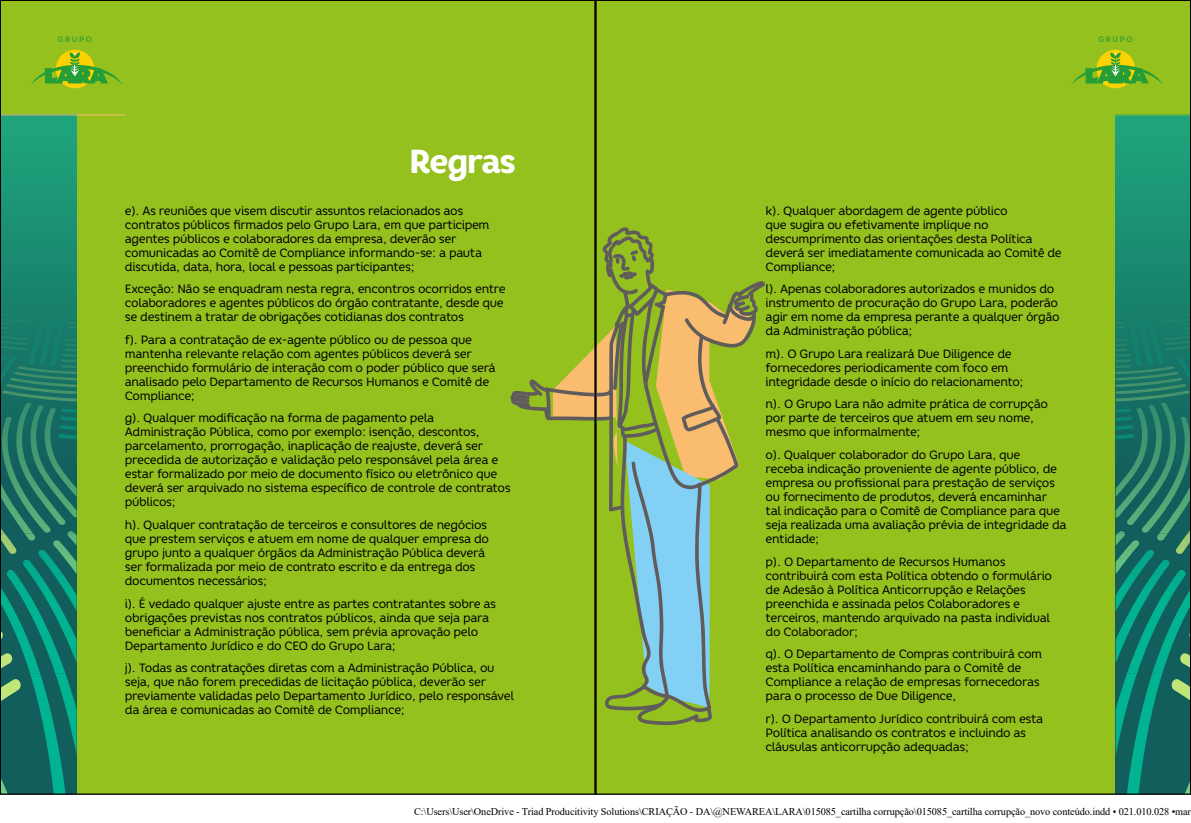
<style>
.page{position:relative;width:1191px;height:823px;background:#fff}
.page>*{position:absolute;margin:0;border:0;box-sizing:border-box;transform-origin:0 0}
.t1{font:800 33.2px "Core Rhino 75";letter-spacing:-.055em;color:#fff}
.t2{font:12px/14px "Core Rhino 45";letter-spacing:-.03em;color:#000}
.t3{font:10.3px "Times New Roman";letter-spacing:-.01em;color:#000}
.t4{font:500 7.9px "Core Rhino 55";letter-spacing:.2em;color:#259e38}
</style>
<div class="page">
<div style="left:2px;top:0;width:1189px;height:791px;background:#95c11f"></div>
<svg style="left:1115px;top:115px;width:76px;height:676px;background:#19866d"></svg>
<svg style="left:1180px;top:323px;width:11px;height:10px"></svg>
<img style="left:1163px;top:333px;width:28px;height:5px">
<img style="left:1163px;top:338px;width:28px;height:7px">
<img style="left:1165px;top:343px;width:26px;height:7px">
<img style="left:1175px;top:533px;width:16px;height:20px">
<img style="left:1185px;top:354px;width:6px;height:3px">
<img style="left:1175px;top:357px;width:16px;height:36px">
<img style="left:1115px;top:301px;width:48px;height:63px">
<img style="left:1115px;top:306px;width:37px;height:59px">
<img style="left:1115px;top:311px;width:26px;height:55px">
<svg style="left:1115px;top:317px;width:10px;height:11px"></svg>
<img style="left:1115px;top:366px;width:60px;height:6px">
<img style="left:1115px;top:372px;width:63px;height:5px">
<img style="left:1115px;top:377px;width:67px;height:7px">
<img style="left:1115px;top:384px;width:71px;height:17px">
<img style="left:1168px;top:390px;width:20px;height:3px">
<svg style="left:1156px;top:533px;width:11px;height:7px"></svg>
<img style="left:1141px;top:416px;width:50px;height:116px">
<img style="left:1126px;top:402px;width:51px;height:122px">
<img style="left:1115px;top:405px;width:48px;height:112px">
<img style="left:1115px;top:408px;width:34px;height:88px">
<svg style="left:1115px;top:339px;width:15px;height:17px"></svg>
<img style="left:1115px;top:359px;width:15px;height:3px">
<img style="left:1115px;top:365px;width:16px;height:3px">
<img style="left:1115px;top:408px;width:16px;height:4px">
<img style="left:1115px;top:416px;width:17px;height:5px">
<img style="left:1115px;top:425px;width:18px;height:4px">
<img style="left:1115px;top:434px;width:19px;height:5px">
<img style="left:1171px;top:678px;width:20px;height:32px">
<img style="left:1125px;top:672px;width:37px;height:119px">
<img style="left:1186px;top:580px;width:5px;height:92px">
<img style="left:1115px;top:672px;width:22px;height:83px">
<img style="left:1127px;top:569px;width:59px;height:103px">
<img style="left:1115px;top:559px;width:54px;height:103px">
<img style="left:1115px;top:549px;width:39px;height:61px">
<img style="left:1115px;top:540px;width:24px;height:34px">
<svg style="left:1115px;top:531px;width:10px;height:14px"></svg>
<img style="left:1178px;top:749px;width:13px;height:45px">
<img style="left:1156px;top:319px;width:35px;height:4px">
<img style="left:1153px;top:311px;width:38px;height:8px">
<div style="left:1096px;top:50px;width:39px;height:38px;background:#fdd200;border-radius:50%"></div>
<svg style="left:1071px;top:52px;width:92px;height:33px;background:#81b824"></svg>
<hr style="left:1062px;top:114px;width:129px;height:1px;background:#95c11f">
<svg style="left:2px;top:115px;width:75px;height:676px;background:#19866e"></svg>
<svg style="left:2px;top:323px;width:10px;height:10px"></svg>
<img style="left:2px;top:333px;width:27px;height:7px">
<img style="left:2px;top:338px;width:26px;height:7px">
<img style="left:2px;top:343px;width:25px;height:7px">
<img style="left:2px;top:533px;width:15px;height:20px">
<img style="left:2px;top:354px;width:5px;height:3px">
<img style="left:2px;top:357px;width:15px;height:33px">
<img style="left:29px;top:301px;width:48px;height:63px">
<img style="left:40px;top:306px;width:37px;height:59px">
<img style="left:51px;top:311px;width:26px;height:55px">
<svg style="left:67px;top:317px;width:10px;height:11px"></svg>
<img style="left:17px;top:366px;width:60px;height:6px">
<img style="left:14px;top:372px;width:63px;height:5px">
<img style="left:10px;top:377px;width:67px;height:7px">
<img style="left:6px;top:384px;width:71px;height:17px">
<img style="left:2px;top:390px;width:22px;height:3px">
<svg style="left:25px;top:533px;width:11px;height:7px"></svg>
<img style="left:2px;top:416px;width:49px;height:116px">
<img style="left:15px;top:402px;width:51px;height:122px">
<img style="left:29px;top:405px;width:48px;height:112px">
<img style="left:43px;top:408px;width:34px;height:88px">
<svg style="left:62px;top:339px;width:15px;height:17px"></svg>
<img style="left:62px;top:359px;width:15px;height:3px">
<img style="left:61px;top:365px;width:16px;height:3px">
<img style="left:61px;top:408px;width:16px;height:4px">
<img style="left:60px;top:416px;width:17px;height:5px">
<img style="left:59px;top:425px;width:18px;height:4px">
<img style="left:58px;top:434px;width:19px;height:5px">
<img style="left:2px;top:678px;width:19px;height:32px">
<img style="left:30px;top:672px;width:37px;height:119px">
<img style="left:2px;top:580px;width:4px;height:92px">
<img style="left:55px;top:672px;width:22px;height:83px">
<img style="left:6px;top:569px;width:59px;height:103px">
<img style="left:22px;top:559px;width:55px;height:103px">
<img style="left:38px;top:549px;width:39px;height:61px">
<img style="left:53px;top:540px;width:24px;height:34px">
<svg style="left:67px;top:531px;width:10px;height:14px"></svg>
<img style="left:2px;top:749px;width:12px;height:42px">
<img style="left:2px;top:319px;width:34px;height:4px">
<img style="left:2px;top:311px;width:37px;height:8px">
<div style="left:56px;top:50px;width:38px;height:38px;background:#fdd200;border-radius:50%"></div>
<svg style="left:31px;top:52px;width:92px;height:33px;background:#81b824"></svg>
<hr style="left:0;top:114px;width:125px;height:1px;background:#fabc6f">
<svg style="left:510px;top:227px;width:255px;height:498px;background:#96b745"></svg>
<p class="t4" style="left:58px;top:34px;width:35px">GRUPO</p>
<p class="t4" style="left:1098px;top:34px;width:35px">GRUPO</p>
<h1 class="t1" style="left:409px;top:139px;width:108px">Regras</h1>
<p class="t2" style="left:125px;top:203px;width:366px">e). As reuniões que visem discutir assuntos relacionados aos contratos públicos firmados pelo Grupo Lara, em que participem agentes públicos e colaboradores da empresa, deverão ser comunicadas ao Comitê de Compliance informando-se: a pauta discutida, data, hora, local e pessoas participantes;</p>
<p class="t2" style="left:125px;top:281px;width:382px">Exceção: Não se enquadram nesta regra, encontros ocorridos entre colaboradores e agentes públicos do órgão contratante, desde que se destinem a tratar de obrigações cotidianas dos contratos</p>
<p class="t2" style="left:125px;top:332px;width:372px">f). Para a contratação de ex-agente público ou de pessoa que mantenha relevante relação com agentes públicos deverá ser preenchido formulário de interação com o poder público que será analisado pelo Departamento de Recursos Humanos e Comitê de Compliance;</p>
<p class="t2" style="left:125px;top:410px;width:387px">g). Qualquer modificação na forma de pagamento pela Administração Pública, como por exemplo: isenção, descontos, parcelamento, prorrogação, inaplicação de reajuste, deverá ser precedida de autorização e validação pelo responsável pela área e estar formalizado por meio de documento físico ou eletrônico que deverá ser arquivado no sistema específico de controle de contratos públicos;</p>
<p class="t2" style="left:125px;top:517px;width:365px">h). Qualquer contratação de terceiros e consultores de negócios que prestem serviços e atuem em nome de qualquer empresa do grupo junto a qualquer órgãos da Administração Pública deverá ser formalizada por meio de contrato escrito e da entrega dos documentos necessários;</p>
<p class="t2" style="left:125px;top:595px;width:373px">i). É vedado qualquer ajuste entre as partes contratantes sobre as obrigações previstas nos contratos públicos, ainda que seja para beneficiar a Administração pública, sem prévia aprovação pelo Departamento Jurídico e do CEO do Grupo Lara;</p>
<p class="t2" style="left:125px;top:660px;width:391px">j). Todas as contratações diretas com a Administração Pública, ou seja, que não forem precedidas de licitação pública, deverão ser previamente validadas pelo Departamento Jurídico, pelo responsável da área e comunicadas ao Comitê de Compliance;</p>
<p class="t2" style="left:765px;top:203px;width:298px">k). Qualquer abordagem de agente público<br>que sugira ou efetivamente implique no descumprimento das orientações desta Política deverá ser imediatamente comunicada ao Comitê de Compliance;</p>
<p class="t2" style="left:765px;top:281px;width:296px">l). Apenas colaboradores autorizados e munidos do instrumento de procuração do Grupo Lara, poderão agir em nome da empresa perante a qualquer órgão da Administração pública;</p>
<p class="t2" style="left:765px;top:346px;width:259px">m). O Grupo Lara realizará Due Diligence de fornecedores periodicamente com foco em integridade desde o início do relacionamento;</p>
<p class="t2" style="left:765px;top:396px;width:284px">n). O Grupo Lara não admite prática de corrupção por parte de terceiros que atuem em seu nome, mesmo que informalmente;</p>
<p class="t2" style="left:765px;top:447px;width:302px">o). Qualquer colaborador do Grupo Lara, que<br>receba indicação proveniente de agente público, de empresa ou profissional para prestação de serviços ou fornecimento de produtos, deverá encaminhar<br>tal indicação para o Comitê de Compliance para que seja realizada uma avaliação prévia de integridade da entidade;</p>
<p class="t2" style="left:765px;top:554px;width:288px">p). O Departamento de Recursos Humanos contribuirá com esta Política obtendo o formulário de Adesão à Política Anticorrupção e Relações preenchida e assinada pelos Colaboradores e terceiros, mantendo arquivado na pasta individual do Colaborador;</p>
<p class="t2" style="left:765px;top:646px;width:278px">q). O Departamento de Compras contribuirá com esta Política encaminhando para o Comitê de Compliance a relação de empresas fornecedoras para o processo de Due Diligence,</p>
<p class="t2" style="left:765px;top:711px;width:279px">r). O Departamento Jurídico contribuirá com esta<br>Política analisando os contratos e incluindo as cláusulas anticorrupção adequadas;</p>
<p class="t3" style="left:414px;top:804px;width:778px">C:\Users\User\OneDrive - Triad Producitivity Solutions\CRIAÇÃO - DA\@NEWAREA\LARA\015085_cartilha corrupção\015085_cartilha corrupção_novo conteúdo.indd • 021.010.028 •mar</p>
</div>
